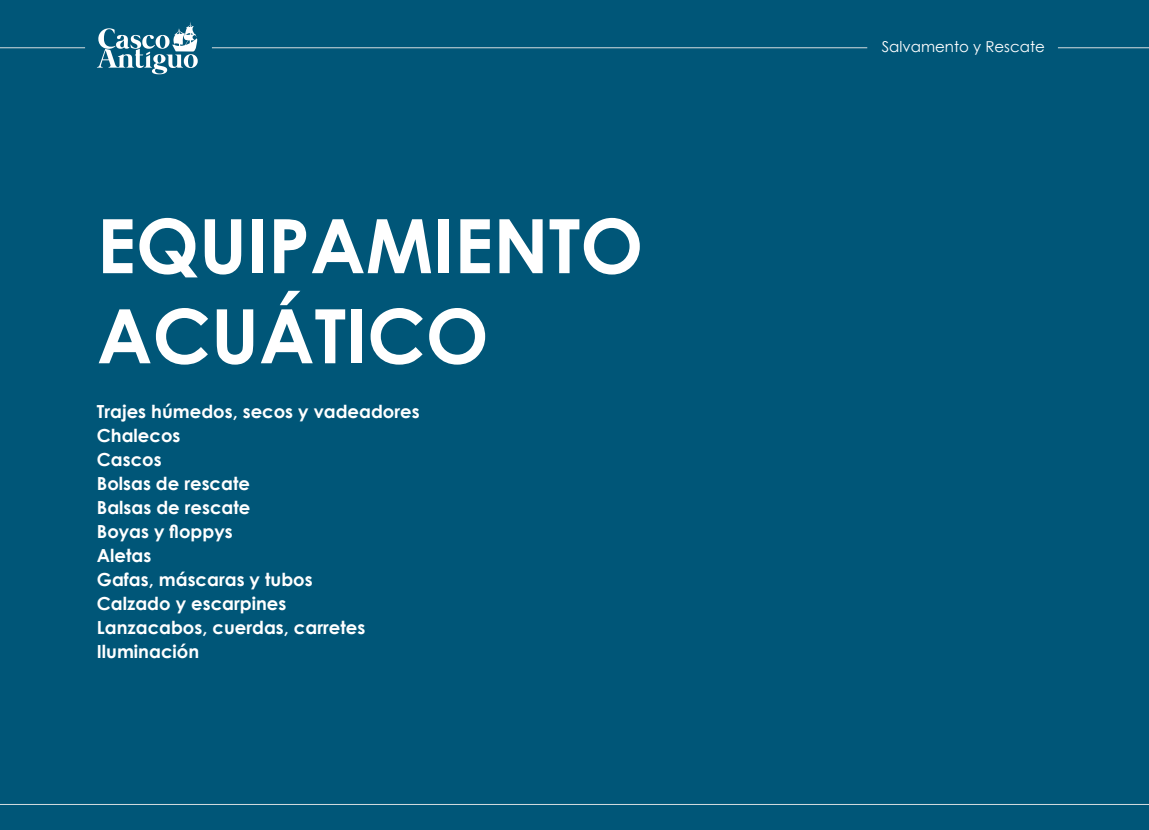
<style>
.page{position:relative;width:1149px;height:830px;background:#fff}
.page>*{position:absolute;margin:0;border:0;box-sizing:border-box;transform-origin:0 0}
.t1{font:700 75px/90px "Century Gothic";color:#fff}
.t2{font:700 18px/24px "Century Gothic";color:#fff}
.t3{font:15px "Century Gothic";color:#fff}
</style>
<div class="page">
<div style="left:0;top:0;width:1148px;height:829px;background:#005678"></div>
<hr style="left:0;top:803px;width:1148px;height:1px;background:#d6dee1">
<svg style="left:97px;top:22px;width:101px;height:52px"></svg>
<hr style="left:0;top:47px;width:85px;height:1px;background:#d6dee1">
<hr style="left:212px;top:47px;width:655px;height:1px;background:#d6dee1">
<hr style="left:1057px;top:47px;width:91px;height:1px;background:#d6dee1">
<h1 class="t1" style="left:97px;top:197px;width:548px">EQUIPAMIENTO<br>ACUÁTICO</h1>
<p class="t2" style="left:97px;top:398px;width:324px">Trajes húmedos, secos y vadeadores<br>Chalecos<br>Cascos<br>Bolsas de rescate<br>Balsas de rescate<br>Boyas y floppys<br>Aletas<br>Gafas, máscaras y tubos<br>Calzado y escarpines<br>Lanzacabos, cuerdas, carretes<br>Iluminación</p>
<p class="t3" style="left:881px;top:36px;width:164px">Salvamento y Rescate</p>
</div>
